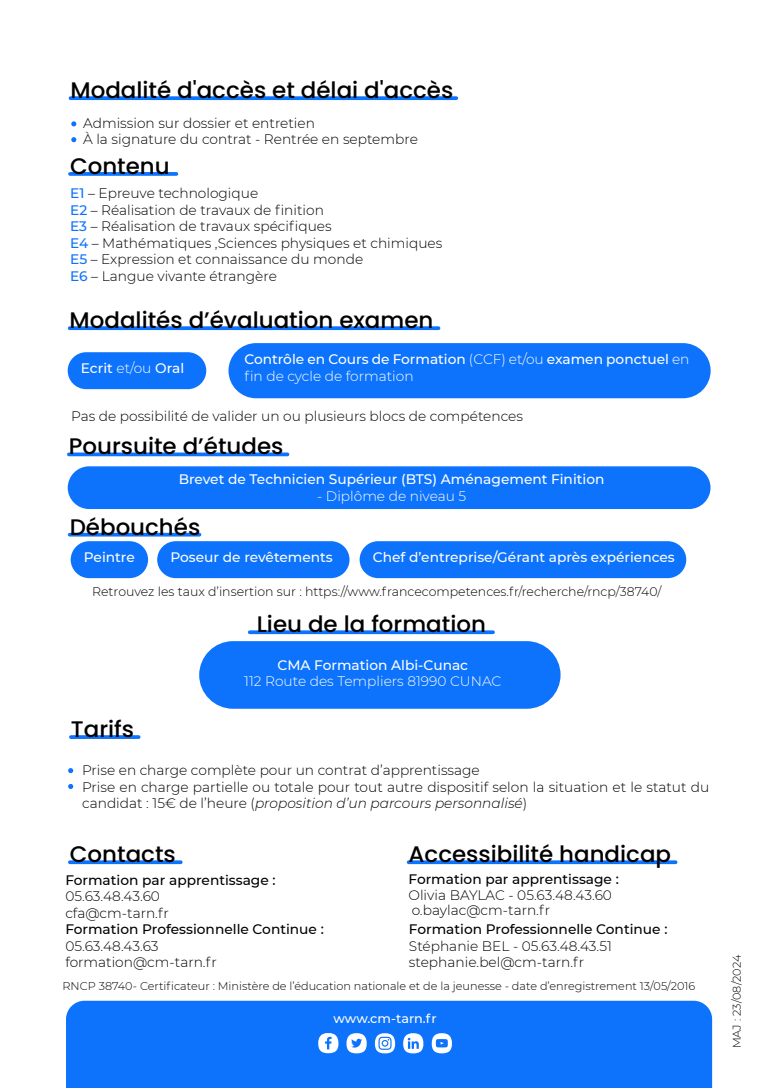
<style>
.page{position:relative;width:780px;height:1088px;background:#fff}
.page>*{position:absolute;margin:0;border:0;box-sizing:border-box;transform-origin:0 0}
.t1{font:500 22.5px "Poppins";color:#000}
.t2{font:300 13.75px/16.5px "Montserrat";color:#000}
.t3{font:500 13.75px/16.5px "Montserrat";color:#fff}
.t4{font:500 13.75px "Montserrat";color:#000}
.t5{font:300 13.75px "Montserrat";color:#fff}
.t6{font:500 12.75px "Montserrat";color:#fff}
.t7{font:300 12.5px "Montserrat";color:#000}
.t8{font:300 11.25px "Montserrat";color:#000}
.s1{font-weight:500;color:#0d73fc}
.s2{font-weight:300}
.s3{font-style:italic}
</style>
<div class="page">
<div style="left:68px;top:466px;width:642px;height:43px;background:#0d73fc;border-radius:21px"></div>
<svg style="left:70px;top:172px;width:106px;height:4px"></svg>
<svg style="left:70px;top:860px;width:111px;height:4px"></svg>
<svg style="left:408px;top:860px;width:267px;height:4px"></svg>
<svg style="left:71px;top:735px;width:68px;height:4px"></svg>
<svg style="left:68px;top:768px;width:5px;height:5px"></svg>
<svg style="left:68px;top:784px;width:5px;height:5px"></svg>
<svg style="left:70px;top:96px;width:386px;height:4px;background:#1f7dfc"></svg>
<svg style="left:71px;top:121px;width:5px;height:5px"></svg>
<svg style="left:71px;top:137px;width:5px;height:5px"></svg>
<div style="left:68px;top:352px;width:138px;height:37px;background:#0d73fc;border-radius:18px"></div>
<div style="left:228px;top:343px;width:482px;height:55px;background:#0d73fc;border-radius:28px"></div>
<svg style="left:70px;top:326px;width:368px;height:4px"></svg>
<div style="left:71px;top:541px;width:77px;height:37px;background:#0d73fc;border-radius:18px"></div>
<div style="left:157px;top:541px;width:192px;height:37px;background:#0d73fc;border-radius:18px"></div>
<div style="left:359px;top:541px;width:327px;height:37px;background:#0d73fc;border-radius:18px"></div>
<svg style="left:69px;top:452px;width:218px;height:4px"></svg>
<hr style="left:70px;top:533px;width:129px;height:3px;background:#0d73fc">
<div style="left:199px;top:641px;width:361px;height:68px;background:#0d73fc;border-radius:34px"></div>
<svg style="left:250px;top:630px;width:243px;height:4px"></svg>
<div style="left:66px;top:1001px;width:646px;height:87px;background:#0d73fc"></div>
<div style="left:346px;top:1033px;width:20px;height:20px;background:#fff;border-radius:50%"></div>
<div style="left:431px;top:1033px;width:21px;height:20px;background:#fff;border-radius:50%"></div>
<div style="left:403px;top:1033px;width:20px;height:20px;background:#fff;border-radius:50%"></div>
<div style="left:375px;top:1033px;width:20px;height:20px;background:#fff;border-radius:50%"></div>
<div style="left:318px;top:1033px;width:20px;height:20px;background:#fff;border-radius:50%"></div>
<svg style="left:351px;top:1039px;width:11px;height:8px"></svg>
<svg style="left:408px;top:1038px;width:11px;height:11px"></svg>
<svg style="left:378px;top:1037px;width:13px;height:13px"></svg>
<svg style="left:325px;top:1037px;width:6px;height:12px"></svg>
<svg style="left:435px;top:1039px;width:13px;height:9px"></svg>
<h1 class="t1" style="left:70px;top:77px;width:384px">Modalité d'accès et délai d'accès</h1>
<p class="t2" style="left:83px;top:114px;width:336px">Admission sur dossier et entretien<br>À la signature du contrat - Rentrée en septembre</p>
<h1 class="t1" style="left:70px;top:153px;width:101px">Contenu</h1>
<p class="t2" style="left:70px;top:185px;width:373px"><span class="s1">E1</span> – Epreuve technologique<br><span class="s1">E2</span> – Réalisation de travaux de finition<br><span class="s1">E3</span> – Réalisation de travaux spécifiques<br><span class="s1">E4</span> – Mathématiques ,Sciences physiques et chimiques <span class="s1">E5</span> – Expression et connaissance du monde<br><span class="s1">E6</span> – Langue vivante étrangère</p>
<h1 class="t1" style="left:70px;top:307px;width:365px">Modalités d’évaluation examen</h1>
<p class="t3" style="left:81px;top:359px;width:105px">Ecrit <span class="s2">et/ou</span> Oral</p>
<p class="t3" style="left:244px;top:350px;width:446px">Contrôle en Cours de Formation <span class="s2">(CCF) et/ou</span> examen ponctuel <span class="s2">en fin de cycle de formation</span></p>
<p class="t2" style="left:71px;top:408px;width:453px">Pas de possibilité de valider un ou plusieurs blocs de compétences</p>
<h1 class="t1" style="left:69px;top:433px;width:216px">Poursuite d’études</h1>
<p class="t3" style="left:179px;top:470px;width:427px">Brevet de Technicien Supérieur (BTS) Aménagement Finition</p>
<p class="t5" style="left:317px;top:486px;width:151px">- Diplôme de niveau 5</p>
<h1 class="t1" style="left:70px;top:514px;width:132px">Débouchés</h1>
<p class="t3" style="left:84px;top:548px;width:52px">Peintre</p>
<p class="t3" style="left:170px;top:548px;width:164px">Poseur de revêtements</p>
<p class="t3" style="left:373px;top:548px;width:303px">Chef d’entreprise/Gérant après expériences</p>
<p class="t7" style="left:92px;top:583px;width:570px">Retrouvez les taux d’insertion sur : https://www.francecompetences.fr/recherche/rncp/38740/</p>
<h1 class="t1" style="left:257px;top:611px;width:231px">Lieu de la formation</h1>
<p class="t3" style="left:277px;top:656px;width:192px">CMA Formation Albi-Cunac</p>
<p class="t5" style="left:244px;top:672px;width:259px">112 Route des Templiers 81990 CUNAC</p>
<h1 class="t1" style="left:71px;top:716px;width:65px">Tarifs</h1>
<p class="t2" style="left:82px;top:762px;width:628px">Prise en charge complète pour un contrat d’apprentissage<br>Prise en charge partielle ou totale pour tout autre dispositif selon la situation et le statut du candidat : 15€ de l’heure (<span class="s3">proposition d’un parcours personnalisé</span>)</p>
<h1 class="t1" style="left:70px;top:841px;width:107px">Contacts</h1>
<p class="t4" style="left:65px;top:870px;width:212px">Formation par apprentissage :</p>
<p class="t2" style="left:65px;top:888px;width:105px">05.63.48.43.60 cfa@cm-tarn.fr</p>
<p class="t4" style="left:65px;top:920px;width:260px">Formation Professionnelle Continue :</p>
<p class="t2" style="left:65px;top:937px;width:153px">05.63.48.43.63 formation@cm-tarn.fr</p>
<h1 class="t1" style="left:408px;top:841px;width:264px">Accessibilité handicap</h1>
<p class="t4" style="left:408px;top:869px;width:212px">Formation par apprentissage :</p>
<p class="t2" style="left:408px;top:887px;width:205px">Olivia BAYLAC - 05.63.48.43.60</p>
<p class="t4" style="left:409px;top:920px;width:260px">Formation Professionnelle Continue :</p>
<p class="t2" style="left:409px;top:937px;width:204px">Stéphanie BEL - 05.63.48.43.51 stephanie.bel@cm-tarn.fr</p>
<p class="t2" style="left:411px;top:902px;width:140px">o.baylac@cm-tarn.fr</p>
<p class="t8" style="left:62px;top:978px;width:634px">RNCP 38740- Certificateur : Ministère de l’éducation nationale et de la jeunesse - date d’enregistrement 13/05/2016</p>
<p class="t6" style="left:333px;top:1009px;width:104px">www.cm-tarn.fr</p>
<p class="t8" style="left:729px;top:1048px;width:95px;rotate:-90deg">MAJ : 23/08/2024</p>
</div>
